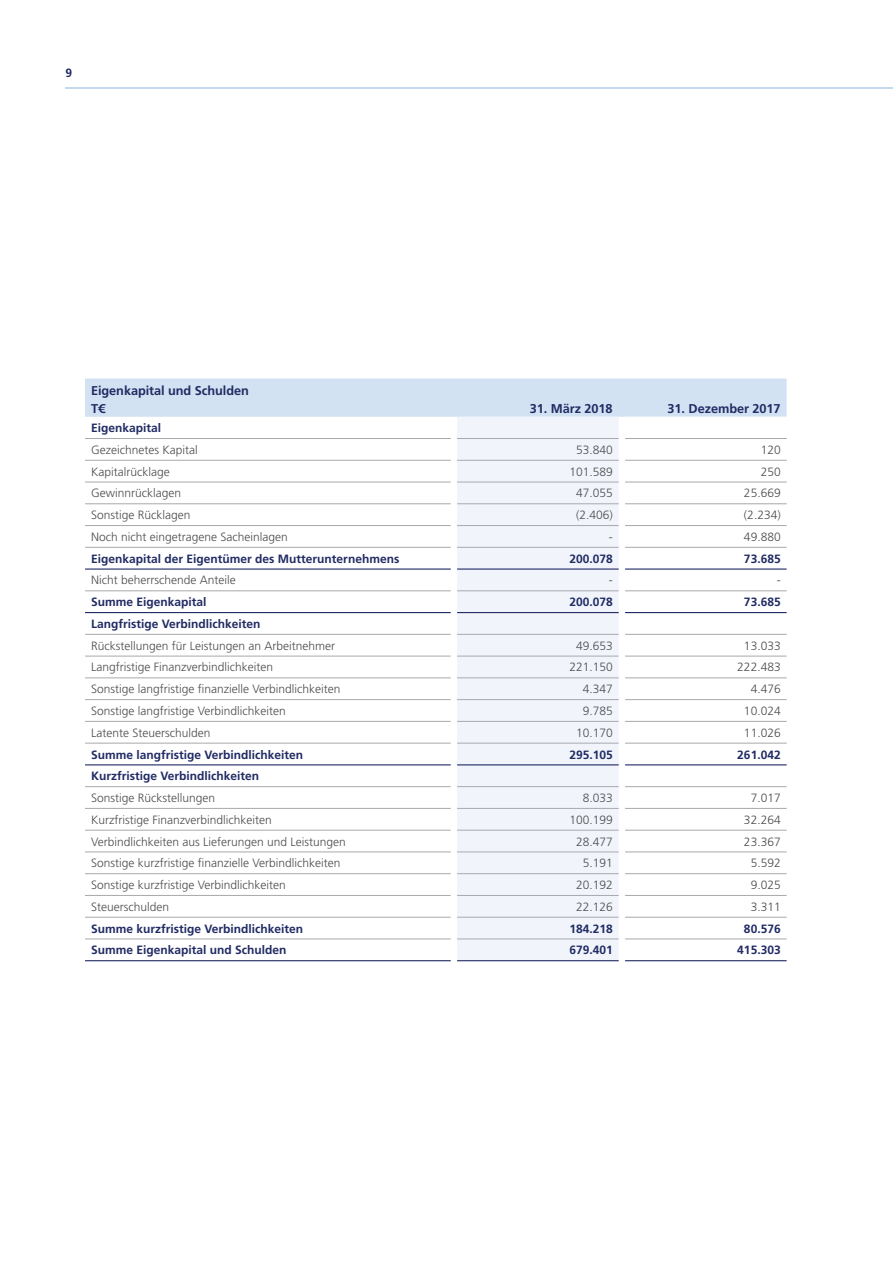
<style>
.page{position:relative;width:893px;height:1263px;background:#fff}
.page>*{position:absolute;margin:0;border:0;box-sizing:border-box;transform-origin:0 0}
.t1{font:700 12.75px/17.2px "Frutiger LT Std";letter-spacing:-.005em;color:#212b64}
.t2{font:300 12px "Frutiger LT Std";color:#4b4c4d}
.t3{font:700 12px "Frutiger LT Std";color:#212b64}
</style>
<div class="page">
<hr style="left:66px;top:87px;width:827px;height:2px;background:#c3d7ee">
<div style="left:85px;top:378px;width:702px;height:39px;background:#d3e2f2"></div>
<div style="left:457px;top:417px;width:162px;height:543px;background:#f1f5fb"></div>
<svg style="left:625px;top:459px;width:162px;height:480px"></svg>
<hr style="left:85px;top:612px;width:366px;height:1px;background:#212b64">
<hr style="left:85px;top:525px;width:366px;height:1px;background:#a8a9ad">
<hr style="left:85px;top:547px;width:366px;height:1px;background:#a8a9ad">
<hr style="left:85px;top:590px;width:366px;height:1px;background:#a8a9ad">
<hr style="left:85px;top:634px;width:366px;height:1px;background:#a8a9ad">
<hr style="left:85px;top:656px;width:366px;height:1px;background:#a8a9ad">
<hr style="left:85px;top:678px;width:366px;height:1px;background:#a8a9ad">
<hr style="left:85px;top:699px;width:366px;height:1px;background:#a8a9ad">
<hr style="left:85px;top:721px;width:366px;height:1px;background:#a8a9ad">
<hr style="left:85px;top:743px;width:366px;height:1px;background:#a8a9ad">
<hr style="left:85px;top:786px;width:366px;height:1px;background:#a8a9ad">
<hr style="left:85px;top:808px;width:366px;height:1px;background:#a8a9ad">
<hr style="left:85px;top:830px;width:366px;height:1px;background:#a8a9ad">
<hr style="left:85px;top:852px;width:366px;height:1px;background:#a8a9ad">
<hr style="left:85px;top:873px;width:366px;height:1px;background:#a8a9ad">
<hr style="left:457px;top:612px;width:162px;height:1px;background:#212b64">
<hr style="left:625px;top:612px;width:162px;height:1px;background:#212b64">
<hr style="left:85px;top:764px;width:366px;height:1px;background:#212b64">
<hr style="left:457px;top:764px;width:162px;height:1px;background:#212b64">
<hr style="left:85px;top:438px;width:366px;height:1px;background:#a8a9ad">
<hr style="left:85px;top:460px;width:366px;height:1px;background:#a8a9ad">
<hr style="left:85px;top:482px;width:366px;height:1px;background:#a8a9ad">
<hr style="left:85px;top:503px;width:366px;height:1px;background:#a8a9ad">
<hr style="left:625px;top:764px;width:162px;height:1px;background:#212b64">
<hr style="left:85px;top:568px;width:366px;height:2px;background:#212b64">
<hr style="left:457px;top:568px;width:162px;height:2px;background:#212b64">
<hr style="left:85px;top:895px;width:366px;height:1px;background:#a8a9ad">
<hr style="left:85px;top:917px;width:366px;height:1px;background:#a8a9ad">
<hr style="left:85px;top:939px;width:366px;height:1px;background:#a8a9ad">
<hr style="left:625px;top:568px;width:162px;height:2px;background:#212b64">
<hr style="left:457px;top:438px;width:162px;height:1px;background:#a8a9ad">
<hr style="left:625px;top:438px;width:162px;height:1px;background:#a8a9ad">
<hr style="left:457px;top:460px;width:162px;height:1px;background:#a8a9ad">
<hr style="left:625px;top:460px;width:162px;height:1px;background:#a8a9ad">
<hr style="left:457px;top:482px;width:162px;height:1px;background:#a8a9ad">
<hr style="left:625px;top:482px;width:162px;height:1px;background:#a8a9ad">
<hr style="left:457px;top:503px;width:162px;height:1px;background:#a8a9ad">
<hr style="left:625px;top:503px;width:162px;height:1px;background:#a8a9ad">
<hr style="left:457px;top:525px;width:162px;height:1px;background:#a8a9ad">
<hr style="left:625px;top:525px;width:162px;height:1px;background:#a8a9ad">
<hr style="left:457px;top:547px;width:162px;height:1px;background:#a8a9ad">
<hr style="left:625px;top:547px;width:162px;height:1px;background:#a8a9ad">
<hr style="left:457px;top:590px;width:162px;height:1px;background:#a8a9ad">
<hr style="left:625px;top:590px;width:162px;height:1px;background:#a8a9ad">
<hr style="left:457px;top:634px;width:162px;height:1px;background:#a8a9ad">
<hr style="left:625px;top:634px;width:162px;height:1px;background:#a8a9ad">
<hr style="left:457px;top:656px;width:162px;height:1px;background:#a8a9ad">
<hr style="left:625px;top:656px;width:162px;height:1px;background:#a8a9ad">
<hr style="left:457px;top:678px;width:162px;height:1px;background:#a8a9ad">
<hr style="left:625px;top:678px;width:162px;height:1px;background:#a8a9ad">
<hr style="left:457px;top:699px;width:162px;height:1px;background:#a8a9ad">
<hr style="left:625px;top:699px;width:162px;height:1px;background:#a8a9ad">
<hr style="left:457px;top:721px;width:162px;height:1px;background:#a8a9ad">
<hr style="left:625px;top:721px;width:162px;height:1px;background:#a8a9ad">
<hr style="left:457px;top:743px;width:162px;height:1px;background:#a8a9ad">
<hr style="left:625px;top:743px;width:162px;height:1px;background:#a8a9ad">
<hr style="left:457px;top:786px;width:162px;height:1px;background:#a8a9ad">
<hr style="left:625px;top:786px;width:162px;height:1px;background:#a8a9ad">
<hr style="left:457px;top:808px;width:162px;height:1px;background:#a8a9ad">
<hr style="left:625px;top:808px;width:162px;height:1px;background:#a8a9ad">
<hr style="left:457px;top:830px;width:162px;height:1px;background:#a8a9ad">
<hr style="left:625px;top:830px;width:162px;height:1px;background:#a8a9ad">
<hr style="left:457px;top:852px;width:162px;height:1px;background:#a8a9ad">
<hr style="left:625px;top:852px;width:162px;height:1px;background:#a8a9ad">
<hr style="left:457px;top:873px;width:162px;height:1px;background:#a8a9ad">
<hr style="left:625px;top:873px;width:162px;height:1px;background:#a8a9ad">
<hr style="left:457px;top:895px;width:162px;height:1px;background:#a8a9ad">
<hr style="left:625px;top:895px;width:162px;height:1px;background:#a8a9ad">
<hr style="left:457px;top:917px;width:162px;height:1px;background:#a8a9ad">
<hr style="left:625px;top:917px;width:162px;height:1px;background:#a8a9ad">
<hr style="left:457px;top:939px;width:162px;height:1px;background:#a8a9ad">
<hr style="left:625px;top:939px;width:162px;height:1px;background:#a8a9ad">
<hr style="left:85px;top:960px;width:366px;height:1px;background:#212b64">
<hr style="left:457px;top:960px;width:162px;height:1px;background:#212b64">
<hr style="left:625px;top:960px;width:162px;height:1px;background:#212b64">
<p class="t3" style="left:65px;top:66px;width:8px">9</p>
<p class="t1" style="left:91px;top:382px;width:159px">Eigenkapital und Schulden<br>T€</p>
<p class="t1" style="left:530px;top:399px;width:84px">31. März 2018</p>
<p class="t1" style="left:668px;top:399px;width:115px">31. Dezember 2017</p>
<p class="t3" style="left:91px;top:421px;width:72px">Eigenkapital</p>
<p class="t2" style="left:91px;top:443px;width:108px">Gezeichnetes Kapital</p>
<p class="t2" style="left:576px;top:443px;width:38px">53.840</p>
<p class="t2" style="left:761px;top:443px;width:22px">120</p>
<p class="t2" style="left:91px;top:465px;width:80px">Kapitalrücklage</p>
<p class="t2" style="left:569px;top:465px;width:45px">101.589</p>
<p class="t2" style="left:761px;top:465px;width:22px">250</p>
<p class="t2" style="left:91px;top:486px;width:92px">Gewinnrücklagen</p>
<p class="t2" style="left:576px;top:486px;width:38px">47.055</p>
<p class="t2" style="left:744px;top:486px;width:38px">25.669</p>
<p class="t2" style="left:91px;top:508px;width:101px">Sonstige Rücklagen</p>
<p class="t2" style="left:576px;top:508px;width:38px">(2.406)</p>
<p class="t2" style="left:744px;top:508px;width:38px">(2.234)</p>
<p class="t2" style="left:91px;top:530px;width:198px">Noch nicht eingetragene Sacheinlagen</p>
<p class="t2" style="left:609px;top:530px;width:5px">-</p>
<p class="t2" style="left:744px;top:530px;width:38px">49.880</p>
<p class="t3" style="left:91px;top:551px;width:310px">Eigenkapital der Eigentümer des Mutterunternehmens</p>
<p class="t3" style="left:569px;top:551px;width:45px">200.078</p>
<p class="t3" style="left:744px;top:551px;width:38px">73.685</p>
<p class="t2" style="left:91px;top:573px;width:146px">Nicht beherrschende Anteile</p>
<p class="t2" style="left:609px;top:573px;width:5px">-</p>
<p class="t2" style="left:777px;top:573px;width:5px">-</p>
<p class="t3" style="left:91px;top:595px;width:117px">Summe Eigenkapital</p>
<p class="t3" style="left:569px;top:595px;width:45px">200.078</p>
<p class="t3" style="left:744px;top:595px;width:38px">73.685</p>
<p class="t3" style="left:91px;top:617px;width:171px">Langfristige Verbindlichkeiten</p>
<p class="t2" style="left:91px;top:639px;width:246px">Rückstellungen für Leistungen an Arbeitnehmer</p>
<p class="t2" style="left:576px;top:639px;width:38px">49.653</p>
<p class="t2" style="left:744px;top:639px;width:38px">13.033</p>
<p class="t2" style="left:91px;top:660px;width:183px">Langfristige Finanzverbindlichkeiten</p>
<p class="t2" style="left:569px;top:660px;width:45px">221.150</p>
<p class="t2" style="left:737px;top:660px;width:45px">222.483</p>
<p class="t2" style="left:91px;top:682px;width:251px">Sonstige langfristige finanzielle Verbindlichkeiten</p>
<p class="t2" style="left:583px;top:682px;width:32px">4.347</p>
<p class="t2" style="left:751px;top:682px;width:32px">4.476</p>
<p class="t2" style="left:91px;top:704px;width:196px">Sonstige langfristige Verbindlichkeiten</p>
<p class="t2" style="left:583px;top:704px;width:32px">9.785</p>
<p class="t2" style="left:744px;top:704px;width:38px">10.024</p>
<p class="t2" style="left:91px;top:726px;width:121px">Latente Steuerschulden</p>
<p class="t2" style="left:576px;top:726px;width:38px">10.170</p>
<p class="t2" style="left:744px;top:726px;width:38px">11.026</p>
<p class="t3" style="left:91px;top:747px;width:214px">Summe langfristige Verbindlichkeiten</p>
<p class="t3" style="left:569px;top:747px;width:45px">295.105</p>
<p class="t3" style="left:737px;top:747px;width:45px">261.042</p>
<p class="t3" style="left:91px;top:769px;width:170px">Kurzfristige Verbindlichkeiten</p>
<p class="t2" style="left:91px;top:791px;width:126px">Sonstige Rückstellungen</p>
<p class="t2" style="left:583px;top:791px;width:32px">8.033</p>
<p class="t2" style="left:751px;top:791px;width:32px">7.017</p>
<p class="t2" style="left:91px;top:813px;width:182px">Kurzfristige Finanzverbindlichkeiten</p>
<p class="t2" style="left:569px;top:813px;width:45px">100.199</p>
<p class="t2" style="left:744px;top:813px;width:38px">32.264</p>
<p class="t2" style="left:91px;top:835px;width:256px">Verbindlichkeiten aus Lieferungen und Leistungen</p>
<p class="t2" style="left:576px;top:835px;width:38px">28.477</p>
<p class="t2" style="left:744px;top:835px;width:38px">23.367</p>
<p class="t2" style="left:91px;top:856px;width:251px">Sonstige kurzfristige finanzielle Verbindlichkeiten</p>
<p class="t2" style="left:583px;top:856px;width:32px">5.191</p>
<p class="t2" style="left:751px;top:856px;width:32px">5.592</p>
<p class="t2" style="left:91px;top:878px;width:196px">Sonstige kurzfristige Verbindlichkeiten</p>
<p class="t2" style="left:576px;top:878px;width:38px">20.192</p>
<p class="t2" style="left:751px;top:878px;width:32px">9.025</p>
<p class="t2" style="left:91px;top:900px;width:80px">Steuerschulden</p>
<p class="t2" style="left:576px;top:900px;width:38px">22.126</p>
<p class="t2" style="left:751px;top:900px;width:32px">3.311</p>
<p class="t3" style="left:91px;top:921px;width:214px">Summe kurzfristige Verbindlichkeiten</p>
<p class="t3" style="left:569px;top:921px;width:45px">184.218</p>
<p class="t3" style="left:744px;top:921px;width:38px">80.576</p>
<p class="t3" style="left:91px;top:943px;width:197px">Summe Eigenkapital und Schulden</p>
<p class="t3" style="left:569px;top:943px;width:45px">679.401</p>
<p class="t3" style="left:737px;top:943px;width:45px">415.303</p>
</div>
